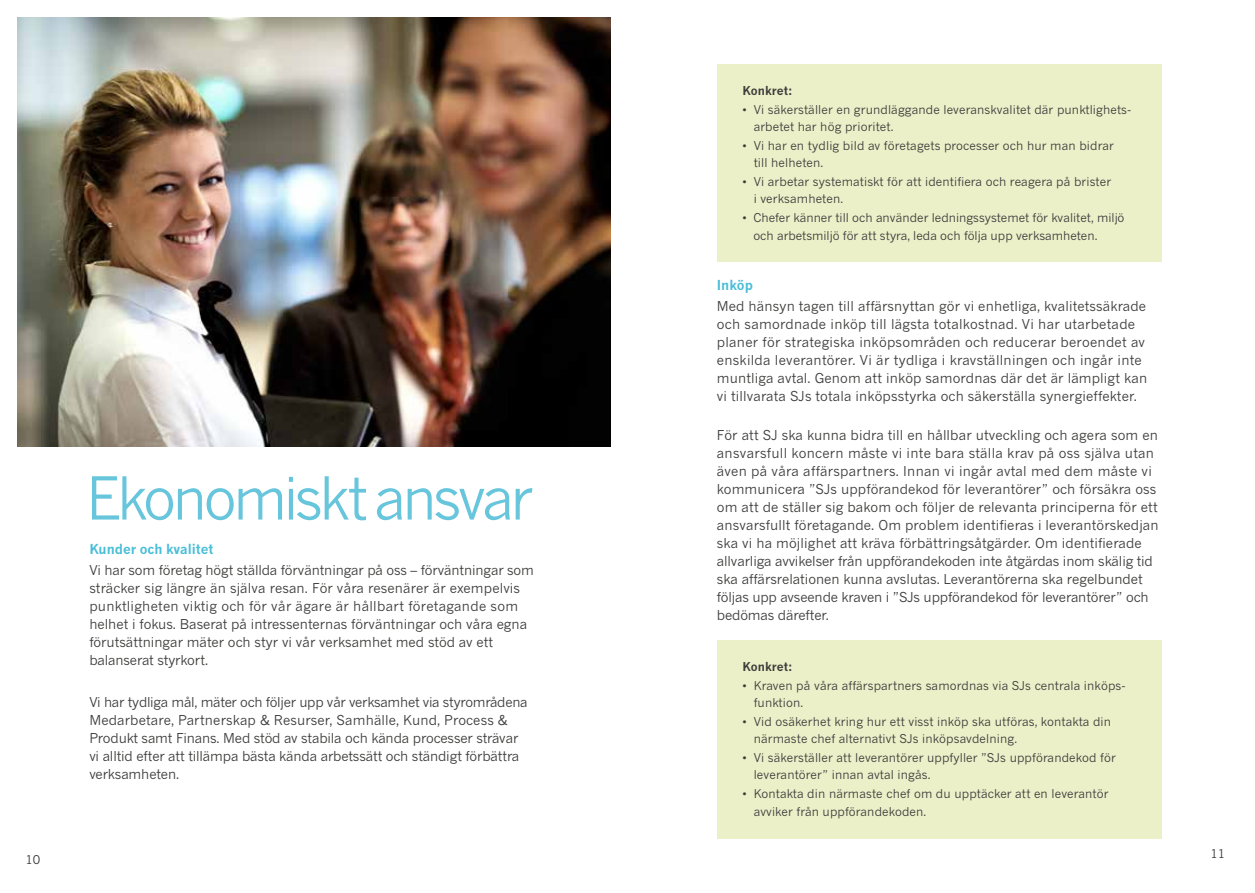
<style>
.page{position:relative;width:1255px;height:893px;background:#fff}
.page>*{position:absolute;margin:0;border:0;box-sizing:border-box;transform-origin:0 0}
.t1{font:58.5px "News Gothic For SJ";letter-spacing:-.06em;color:#67c5dc}
.t2{font:13.5px/18px "News Gothic For SJ";letter-spacing:.01em;color:#3c3c3b}
.t3{font:13.5px/18px "News Gothic For SJ";letter-spacing:-.01em;color:#3c3c3b}
.t4{font:700 13.5px "News Gothic For SJ";color:#48bed8}
.t5{font:12px/16.5px "News Gothic For SJ";letter-spacing:.01em;color:#3c3c3b}
.t6{font:700 12px "News Gothic For SJ";letter-spacing:.01em;color:#3c3c3b}
</style>
<div class="page">
<img style="left:17px;top:17px;width:593px;height:429px">
<div style="left:716px;top:640px;width:445px;height:198px;background:#ebf0c8"></div>
<div style="left:716px;top:64px;width:445px;height:197px;background:#ebf0c8"></div>
<p class="t5" style="left:26px;top:851px;width:16px">10</p>
<h1 class="t1" style="left:86px;top:463px;width:448px">Ekonomiskt ansvar</h1>
<p class="t4" style="left:89px;top:541px;width:126px">Kunder och kvalitet</p>
<p class="t2" style="left:89px;top:561px;width:446px">Vi har som företag högt ställda förväntningar på oss – förväntningar som sträcker sig längre än själva resan. För våra resenärer är exempelvis punktligheten viktig och för vår ägare är hållbart företagande som helhet i fokus. Baserat på intressenternas förväntningar och våra egna förutsättningar mäter och styr vi vår verksamhet med stöd av ett balanserat styrkort.</p>
<p class="t3" style="left:89px;top:693px;width:440px">Vi har tydliga mål, mäter och följer upp vår verksamhet via styrområdena Medarbetare, Partnerskap &amp; Resurser, Samhälle, Kund, Process &amp; Produkt samt Finans. Med stöd av stabila och kända processer strävar vi alltid efter att tillämpa bästa kända arbetssätt och ständigt förbättra verksamheten.</p>
<p class="t6" style="left:742px;top:83px;width:52px">Konkret:</p>
<p class="t5" style="left:753px;top:102px;width:378px;text-indent:-11px">• Vi säkerställer en grundläggande leveranskvalitet där punktlighets&shy;arbetet har hög prioritet.</p>
<p class="t5" style="left:753px;top:138px;width:361px;text-indent:-11px">• Vi har en tydlig bild av företagets processer och hur man bidrar till helheten.</p>
<p class="t5" style="left:753px;top:174px;width:359px;text-indent:-11px">• Vi arbetar systematiskt för att identifiera och reagera på brister i verksamheten.</p>
<p class="t5" style="left:753px;top:209px;width:372px;line-height:18px;text-indent:-11px">• Chefer känner till och använder ledningssystemet för kvalitet, miljö och arbetsmiljö för att styra, leda och följa upp verksamheten.</p>
<p class="t4" style="left:716px;top:276px;width:38px">Inköp</p>
<p class="t2" style="left:716px;top:297px;width:432px">Med hänsyn tagen till affärsnyttan gör vi enhetliga, kvalitetssäkrade och samordnade inköp till lägsta totalkostnad. Vi har utarbetade planer för strategiska inköpsområden och reducerar beroendet av enskilda leverantörer. Vi är tydliga i kravställningen och ingår inte muntliga avtal. Genom att inköp samordnas där det är lämpligt kan vi tillvarata SJs totala inköpsstyrka och säkerställa synergieffekter.</p>
<p class="t2" style="left:716px;top:426px;width:443px">För att SJ ska kunna bidra till en hållbar utveckling och agera som en ansvarsfull koncern måste vi inte bara ställa krav på oss själva utan även på våra affärspartners. Innan vi ingår avtal med dem måste vi kommunicera ”SJs uppförandekod för leverantörer” och försäkra oss om att de ställer sig bakom och följer de relevanta principerna för ett ansvarsfullt företagande. Om problem identifieras i leverantörskedjan ska vi ha möjlighet att kräva förbättringsåtgärder. Om identifierade allvarliga avvikelser från uppförandekoden inte åtgärdas inom skälig tid ska affärsrelationen kunna avslutas. Leverantörerna ska regelbundet följas upp avseende kraven i ”SJs uppförandekod för leverantörer” och bedömas därefter.</p>
<p class="t6" style="left:742px;top:659px;width:52px">Konkret:</p>
<p class="t5" style="left:753px;top:678px;width:372px;text-indent:-11px">• Kraven på våra affärspartners samordnas via SJs centrala inköps&shy;funktion.</p>
<p class="t5" style="left:753px;top:713px;width:359px;text-indent:-11px">• Vid osäkerhet kring hur ett visst inköp ska utföras, kontakta din närmaste chef alternativt SJs inköpsavdelning.</p>
<p class="t5" style="left:753px;top:749px;width:363px;text-indent:-11px">• Vi säkerställer att leverantörer uppfyller ”SJs uppförandekod för leverantörer” innan avtal ingås.</p>
<p class="t5" style="left:753px;top:785px;width:356px;line-height:18px;text-indent:-11px">• Kontakta din närmaste chef om du upptäcker att en leverantör avviker från uppförandekoden.</p>
<p class="t5" style="left:1210px;top:845px;width:16px">11</p>
</div>
